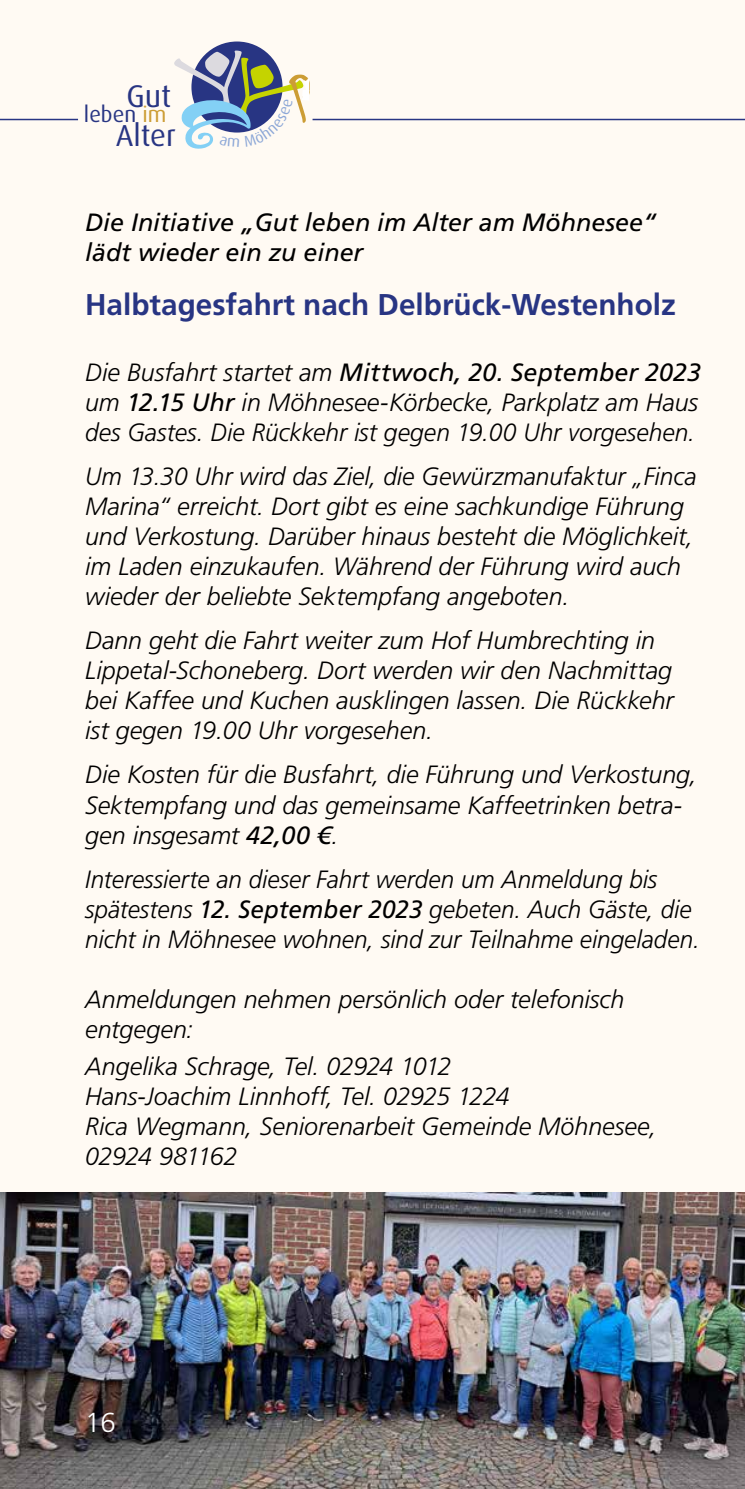
<style>
.page{position:relative;width:745px;height:1489px;background:#fff}
.page>*{position:absolute;margin:0;border:0;box-sizing:border-box;transform-origin:0 0}
.t1{font:31.25px "Dax";color:#283583}
.t2{font:30.25px "Dax";color:#283583}
.t3{font:700 30px "Frutiger LT Std";color:#283583}
.t4{font:300 27.5px "Frutiger LT Std";color:#fff}
.t5{font:italic 300 25px/30px "Frutiger LT Std";color:#000}
.t6{font:italic 25px/30px "Frutiger LT Std";color:#000}
.t7{font:22.25px "Dax";color:#283583}
.s1{color:#cc9d35}
.s2{font-weight:400}
</style>
<div class="page">
<div style="left:0;top:0;width:744px;height:1488px;background:#fffaf3"></div>
<img style="left:744px;top:0;width:1px;height:120px">
<svg style="left:191px;top:41px;width:91px;height:91px"></svg>
<hr style="left:0;top:119px;width:78px;height:1px;background:#283583">
<hr style="left:312px;top:119px;width:432px;height:1px;background:#283583">
<img style="left:0;top:1192px;width:744px;height:296px">
<svg style="left:191px;top:47px;width:129px;height:86px"></svg>
<p class="t1" style="left:126px;top:78px;width:46px">Gut</p>
<p class="t7" style="left:84px;top:102px;width:84px">leben <span class="s1">im</span></p>
<p class="t2" style="left:116px;top:118px;width:62px">Alter</p>
<p class="t6" style="left:85px;top:208px;width:573px">Die Initiative „Gut leben im Alter am Möhnesee“ lädt wieder ein zu einer</p>
<p class="t3" style="left:85px;top:287px;width:592px">Halbtagesfahrt nach Delbrück-Westenholz</p>
<p class="t5" style="left:85px;top:357px;width:617px;text-align:justify">Die Busfahrt startet am <span class="s2">Mittwoch, 20. September 2023 </span>um <span class="s2">12.15 Uhr</span> in Möhnesee-Körbecke, Parkplatz am Haus des Gastes. Die Rückkehr ist gegen 19.00 Uhr vorgesehen.</p>
<p class="t5" style="left:85px;top:461px;width:612px">Um 13.30 Uhr wird das Ziel, die Gewürzmanufaktur „Finca Marina“ erreicht. Dort gibt es eine sachkundige Führung und Verkostung. Darüber hinaus besteht die Möglichkeit, im Laden einzukaufen. Während der Führung wird auch wieder der beliebte Sektempfang angeboten.</p>
<p class="t5" style="left:85px;top:626px;width:590px">Dann geht die Fahrt weiter zum Hof Humbrechting in Lippetal-Schoneberg. Dort werden wir den Nachmittag bei Kaffee und Kuchen ausklingen lassen. Die Rückkehr ist gegen 19.00 Uhr vorgesehen.</p>
<p class="t5" style="left:85px;top:760px;width:613px">Die Kosten für die Busfahrt, die Führung und Verkostung,<br>Sektempfang und das gemeinsame Kaffeetrinken betra&shy;gen insgesamt <span class="s2">42,00 €</span>.</p>
<p class="t5" style="left:85px;top:864px;width:615px">Interessierte an dieser Fahrt werden um Anmeldung bis spätestens <span class="s2">12. September 2023</span> gebeten. Auch Gäste, die nicht in Möhnesee wohnen, sind zur Teilnahme eingeladen.</p>
<p class="t5" style="left:85px;top:984px;width:540px">Anmeldungen nehmen persönlich oder telefonisch entgegen:</p>
<p class="t5" style="left:85px;top:1051px;width:572px">Angelika Schrage, Tel. 02924 1012<br>Hans-Joachim Linnhoff, Tel. 02925 1224<br>Rica Wegmann, Seniorenarbeit Gemeinde Möhnesee, 02924 981162</p>
<p class="t4" style="left:85px;top:1406px;width:32px">16</p>
</div>
